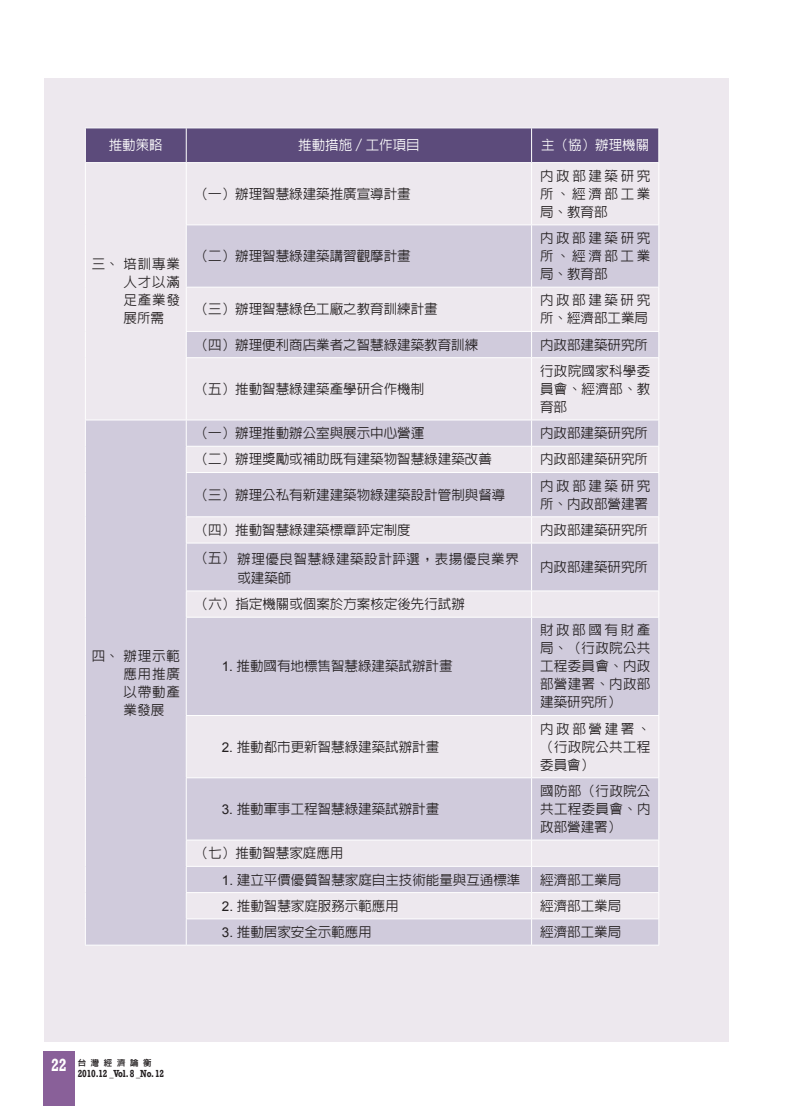
<style>
.page{position:relative;width:808px;height:1106px;background:#fff}
.page>*{position:absolute;margin:0;border:0;box-sizing:border-box;transform-origin:0 0}
.t1{font:500 13.5px/18px "Lin Gothic";color:#231f20;text-align:justify}
.t2{font:500 13.5px/18px "Lin Gothic";letter-spacing:.195em;color:#231f20}
.t3{font:500 13.5px/19.4px "Lin Gothic";letter-spacing:.045em;color:#231f20}
.t4{font:500 13.5px "Lin Gothic";color:#fff}
.t5{font:700 10.5px "Rockwell";letter-spacing:-.02em;color:#231f20;scale:.8 1}
.t6{font:8.4px "Lin Gothic Extra";letter-spacing:.555em;color:#231f20}
.s1{font-family:"Arial";font-weight:400}
.s2{font-family:"Rockwell";font-weight:700;font-size:18px;color:#fff}
</style>
<div class="page">
<div style="left:44px;top:78px;width:685px;height:964px;background:#ede8ee"></div>
<div style="left:43px;top:1051px;width:32px;height:55px;background:#896099"></div>
<div style="left:86px;top:129px;width:572px;height:33px;background:#5c4b7b"></div>
<svg style="left:86px;top:225px;width:572px;height:719px;fill:#d0cbdc"></svg>
<hr style="left:85px;top:128px;width:101px;height:1px;background:#fff">
<hr style="left:85px;top:128px;width:1px;height:34px;background:#fff">
<hr style="left:186px;top:128px;width:345px;height:1px;background:#fff">
<hr style="left:186px;top:128px;width:1px;height:34px;background:#fff">
<hr style="left:531px;top:128px;width:128px;height:1px;background:#fff">
<hr style="left:531px;top:128px;width:1px;height:34px;background:#fff">
<hr style="left:658px;top:128px;width:1px;height:34px;background:#fff">
<hr style="left:85px;top:162px;width:101px;height:1px;background:#fff">
<hr style="left:85px;top:163px;width:1px;height:62px;background:#fff">
<hr style="left:186px;top:162px;width:345px;height:1px;background:#fff">
<hr style="left:186px;top:163px;width:1px;height:61px;background:#fff">
<hr style="left:531px;top:162px;width:128px;height:1px;background:#fff">
<hr style="left:531px;top:163px;width:1px;height:61px;background:#fff">
<hr style="left:658px;top:163px;width:1px;height:61px;background:#fff">
<hr style="left:85px;top:225px;width:1px;height:62px;background:#fff">
<hr style="left:186px;top:224px;width:345px;height:1px;background:#fff">
<hr style="left:186px;top:225px;width:1px;height:62px;background:#fff">
<hr style="left:531px;top:224px;width:128px;height:1px;background:#fff">
<hr style="left:531px;top:225px;width:1px;height:62px;background:#fff">
<hr style="left:658px;top:225px;width:1px;height:62px;background:#fff">
<hr style="left:85px;top:287px;width:1px;height:44px;background:#fff">
<hr style="left:186px;top:287px;width:345px;height:1px;background:#fff">
<hr style="left:186px;top:287px;width:1px;height:44px;background:#fff">
<hr style="left:531px;top:287px;width:128px;height:1px;background:#fff">
<hr style="left:531px;top:287px;width:1px;height:44px;background:#fff">
<hr style="left:658px;top:287px;width:1px;height:44px;background:#fff">
<svg style="left:85px;top:331px;width:1px;height:27px"></svg>
<hr style="left:186px;top:331px;width:345px;height:1px;background:#fff">
<svg style="left:186px;top:332px;width:1px;height:25px"></svg>
<hr style="left:531px;top:331px;width:128px;height:1px;background:#fff">
<svg style="left:531px;top:332px;width:1px;height:25px"></svg>
<hr style="left:85px;top:358px;width:1px;height:61px;background:#fff">
<hr style="left:186px;top:357px;width:345px;height:1px;background:#fff">
<hr style="left:186px;top:358px;width:1px;height:61px;background:#fff">
<hr style="left:531px;top:357px;width:128px;height:1px;background:#fff">
<hr style="left:531px;top:358px;width:1px;height:61px;background:#fff">
<hr style="left:658px;top:358px;width:1px;height:61px;background:#fff">
<hr style="left:85px;top:419px;width:101px;height:1px;background:#fff">
<hr style="left:186px;top:419px;width:345px;height:1px;background:#fff">
<hr style="left:531px;top:419px;width:128px;height:1px;background:#fff">
<svg style="left:85px;top:420px;width:1px;height:52px"></svg>
<hr style="left:186px;top:446px;width:345px;height:1px;background:#fff">
<svg style="left:186px;top:420px;width:1px;height:52px"></svg>
<hr style="left:531px;top:446px;width:128px;height:1px;background:#fff">
<svg style="left:531px;top:420px;width:1px;height:52px"></svg>
<svg style="left:658px;top:447px;width:1px;height:25px"></svg>
<hr style="left:85px;top:472px;width:1px;height:45px;background:#fff">
<hr style="left:186px;top:472px;width:345px;height:1px;background:#fff">
<hr style="left:186px;top:473px;width:1px;height:43px;background:#fff">
<hr style="left:531px;top:472px;width:128px;height:1px;background:#fff">
<hr style="left:531px;top:473px;width:1px;height:43px;background:#fff">
<hr style="left:658px;top:473px;width:1px;height:43px;background:#fff">
<svg style="left:85px;top:517px;width:1px;height:26px"></svg>
<hr style="left:186px;top:516px;width:345px;height:1px;background:#fff">
<svg style="left:186px;top:517px;width:1px;height:26px"></svg>
<hr style="left:531px;top:516px;width:128px;height:1px;background:#fff">
<svg style="left:531px;top:517px;width:1px;height:26px"></svg>
<svg style="left:658px;top:517px;width:1px;height:26px"></svg>
<hr style="left:85px;top:543px;width:1px;height:48px;background:#fff">
<hr style="left:186px;top:543px;width:345px;height:1px;background:#fff">
<hr style="left:186px;top:543px;width:1px;height:47px;background:#fff">
<hr style="left:531px;top:543px;width:128px;height:1px;background:#fff">
<hr style="left:531px;top:543px;width:1px;height:47px;background:#fff">
<hr style="left:658px;top:543px;width:1px;height:47px;background:#fff">
<svg style="left:85px;top:591px;width:1px;height:26px"></svg>
<hr style="left:186px;top:590px;width:345px;height:1px;background:#fff">
<svg style="left:186px;top:591px;width:1px;height:26px"></svg>
<hr style="left:531px;top:590px;width:128px;height:1px;background:#fff">
<svg style="left:531px;top:591px;width:1px;height:26px"></svg>
<svg style="left:658px;top:591px;width:1px;height:26px"></svg>
<hr style="left:85px;top:617px;width:1px;height:98px;background:#fff">
<hr style="left:186px;top:617px;width:345px;height:1px;background:#fff">
<hr style="left:186px;top:617px;width:1px;height:98px;background:#fff">
<hr style="left:531px;top:617px;width:128px;height:1px;background:#fff">
<hr style="left:531px;top:617px;width:1px;height:98px;background:#fff">
<hr style="left:658px;top:617px;width:1px;height:98px;background:#fff">
<hr style="left:85px;top:715px;width:1px;height:62px;background:#fff">
<hr style="left:186px;top:715px;width:345px;height:1px;background:#fff">
<hr style="left:186px;top:716px;width:1px;height:61px;background:#fff">
<hr style="left:531px;top:715px;width:128px;height:1px;background:#fff">
<hr style="left:531px;top:716px;width:1px;height:61px;background:#fff">
<hr style="left:658px;top:716px;width:1px;height:61px;background:#fff">
<hr style="left:85px;top:777px;width:1px;height:63px;background:#fff">
<hr style="left:186px;top:777px;width:345px;height:1px;background:#fff">
<hr style="left:186px;top:778px;width:1px;height:61px;background:#fff">
<hr style="left:531px;top:777px;width:128px;height:1px;background:#fff">
<hr style="left:531px;top:778px;width:1px;height:61px;background:#fff">
<hr style="left:658px;top:778px;width:1px;height:61px;background:#fff">
<hr style="left:186px;top:839px;width:345px;height:1px;background:#fff">
<hr style="left:531px;top:839px;width:128px;height:1px;background:#fff">
<hr style="left:186px;top:866px;width:345px;height:1px;background:#fff">
<hr style="left:531px;top:866px;width:128px;height:1px;background:#fff">
<hr style="left:186px;top:892px;width:345px;height:1px;background:#fff">
<hr style="left:531px;top:892px;width:128px;height:1px;background:#fff">
<svg style="left:85px;top:840px;width:1px;height:104px"></svg>
<hr style="left:186px;top:918px;width:345px;height:1px;background:#fff">
<svg style="left:186px;top:840px;width:1px;height:104px"></svg>
<hr style="left:531px;top:918px;width:128px;height:1px;background:#fff">
<svg style="left:531px;top:840px;width:1px;height:104px"></svg>
<svg style="left:658px;top:840px;width:1px;height:78px"></svg>
<hr style="left:85px;top:944px;width:101px;height:1px;background:#fff">
<hr style="left:186px;top:944px;width:345px;height:1px;background:#fff">
<hr style="left:531px;top:944px;width:128px;height:1px;background:#fff">
<p class="t4" style="left:109px;top:138px;width:55px">推動策略</p>
<p class="t4" style="left:298px;top:138px;width:123px">推動措施∕工作項目</p>
<p class="t4" style="left:541px;top:138px;width:109px">主（協）辦理機關</p>
<p class="t1" style="left:124px;top:255px;width:58px;text-indent:-32px">三、培訓專業人才以滿足產業發展所需</p>
<p class="t1" style="left:124px;top:646px;width:58px;text-indent:-32px">四、辦理示範應用推廣以帶動產業發展</p>
<p class="t1" style="left:195px;top:185px;width:218px">（一）辦理智慧綠建築推廣宣導計畫</p>
<p class="t1" style="left:195px;top:247px;width:218px">（二）辦理智慧綠建築講習觀摩計畫</p>
<p class="t1" style="left:540px;top:167px;width:112px">內政部建築研究所、經濟部工業局、教育部</p>
<p class="t1" style="left:540px;top:229px;width:112px">內政部建築研究所、經濟部工業局、教育部</p>
<p class="t1" style="left:195px;top:300px;width:244px">（三）辦理智慧綠色工廠之教育訓練計畫</p>
<p class="t2" style="left:540px;top:291px;width:112px">內政部建築研究所、經濟部工業局</p>
<p class="t1" style="left:195px;top:335px;width:285px">（四）辦理便利商店業者之智慧綠建築教育訓練</p>
<p class="t1" style="left:540px;top:335px;width:109px">內政部建築研究所</p>
<p class="t1" style="left:195px;top:380px;width:231px">（五）推動智慧綠建築產學研合作機制</p>
<p class="t1" style="left:540px;top:362px;width:112px">行政院國家科學委員會、經濟部、教育部</p>
<p class="t1" style="left:195px;top:424px;width:231px">（一）辦理推動辦公室與展示中心營運</p>
<p class="t1" style="left:540px;top:424px;width:110px">內政部建築研究所</p>
<p class="t1" style="left:195px;top:450px;width:299px">（二）辦理獎勵或補助既有建築物智慧綠建築改善</p>
<p class="t1" style="left:540px;top:450px;width:110px">內政部建築研究所</p>
<p class="t1" style="left:195px;top:485px;width:312px">（三）辦理公私有新建建築物綠建築設計管制與督導</p>
<p class="t2" style="left:540px;top:476px;width:112px">內政部建築研究所、內政部營建署</p>
<p class="t1" style="left:195px;top:521px;width:217px">（四）推動智慧綠建築標章評定制度</p>
<p class="t1" style="left:540px;top:521px;width:109px">內政部建築研究所</p>
<p class="t3" style="left:237px;top:548px;width:283px;text-indent:-43px">（五）辦理優良智慧綠建築設計評選，表揚優良業界或建築師</p>
<p class="t1" style="left:540px;top:558px;width:110px">內政部建築研究所</p>
<p class="t1" style="left:195px;top:595px;width:271px">（六）指定機關或個案於方案核定後先行試辦</p>
<p class="t1" style="left:222px;top:657px;width:232px"><span class="s1">1.</span> 推動國有地標售智慧綠建築試辦計畫</p>
<p class="t1" style="left:222px;top:737px;width:219px"><span class="s1">2.</span> 推動都市更新智慧綠建築試辦計畫</p>
<p class="t1" style="left:222px;top:799px;width:219px"><span class="s1">3.</span> 推動軍事工程智慧綠建築試辦計畫</p>
<p class="t1" style="left:540px;top:621px;width:112px">財政部國有財產局、（行政院公共工程委員會、內政部營建署、內政部建築研究所）</p>
<p class="t1" style="left:540px;top:719px;width:112px">內政部營建署、（行政院公共工程委員會）</p>
<p class="t1" style="left:540px;top:781px;width:112px">國防部（行政院公共工程委員會、內政部營建署）</p>
<p class="t1" style="left:195px;top:844px;width:150px">（七）推動智慧家庭應用</p>
<p class="t1" style="left:222px;top:870px;width:300px"><span class="s1">1.</span> 建立平價優質智慧家庭自主技術能量與互通標準</p>
<p class="t1" style="left:540px;top:870px;width:82px">經濟部工業局</p>
<p class="t1" style="left:222px;top:896px;width:179px"><span class="s1">2.</span> 推動智慧家庭服務示範應用</p>
<p class="t1" style="left:540px;top:896px;width:82px">經濟部工業局</p>
<p class="t1" style="left:222px;top:922px;width:152px"><span class="s1">3.</span> 推動居家安全示範應用</p>
<p class="t1" style="left:540px;top:922px;width:82px">經濟部工業局</p>
<p class="t6" style="left:51px;top:1058px;width:102px"><span class="s2">22</span> 台灣經濟論衡</p>
<p class="t5" style="left:78px;top:1067px;width:110px">2010.12 _Vol. 8 _No. 12</p>
</div>
